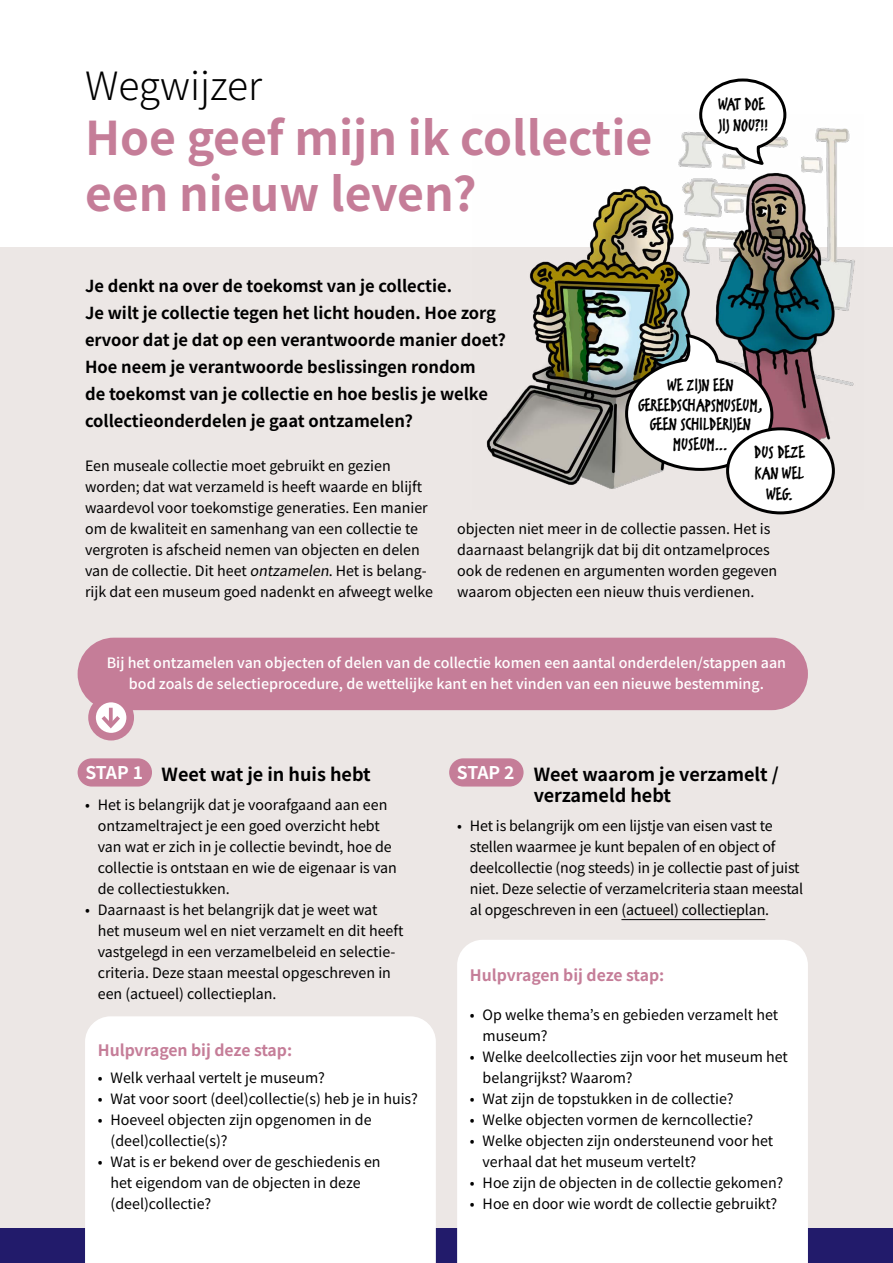
<style>
.page{position:relative;width:893px;height:1263px;background:#fff}
.page>*{position:absolute;margin:0;border:0;box-sizing:border-box;transform-origin:0 0}
.t1{font:700 46.35px/55.7px "Noto Sans JP";color:#c57d98}
.t2{font:300 39px "Noto Sans JP";color:#000}
.t3{font:19.5px/19.5px "Erikrighthand Sc Offc Pro";color:#000;text-align:center}
.t4{font:700 18px/21px "Noto Sans JP";color:#000}
.t5{font:700 17.55px "Noto Sans JP";letter-spacing:-.03em;color:#fff}
.t6{font:700 16.5px/27px "Noto Sans JP";color:#000}
.t7{font:700 15.75px "Noto Sans JP";color:#c57d98}
.t8{font:14.25px/21px "Noto Sans JP";color:#000}
.t9{font:500 14.25px/21px "Noto Sans JP";color:#fff;text-align:center}
.s1{font-style:italic}
</style>
<div class="page">
<div style="left:0;top:247px;width:893px;height:1016px;background:#ece7e5"></div>
<img style="left:486px;top:128px;width:369px;height:381px">
<div style="left:0;top:1229px;width:893px;height:34px;background:#221b6b"></div>
<div style="left:85px;top:1016px;width:351px;height:247px;background:#fff"></div>
<div style="left:457px;top:940px;width:351px;height:323px;background:#fff"></div>
<div style="left:78px;top:758px;width:74px;height:28px;background:#c57d98;border-radius:14px"></div>
<div style="left:78px;top:638px;width:730px;height:72px;background:#c57d98;border-radius:36px"></div>
<hr style="left:621px;top:919px;width:144px;height:1px;background:#000">
<div style="left:449px;top:758px;width:75px;height:28px;background:#c57d98;border-radius:14px"></div>
<svg style="left:698px;top:78px;width:90px;height:88px"></svg>
<svg style="left:624px;top:335px;width:151px;height:138px;background:#cacbcb"></svg>
<div style="left:728px;top:429px;width:105px;height:84px;background:#fff;border-radius:50%"></div>
<div style="left:726px;top:427px;width:109px;height:87px;border:3px solid #000;border-radius:50%"></div>
<svg style="left:92px;top:698px;width:38px;height:39px"></svg>
<div style="left:88px;top:695px;width:46px;height:45px;border:8px solid #c57d98;border-radius:50%"></div>
<svg style="left:109px;top:708px;width:4px;height:4px"></svg>
<svg style="left:98px;top:712px;width:26px;height:19px"></svg>
<h2 class="t2" style="left:85px;top:63px;width:179px">Wegwijzer</h2>
<h1 class="t1" style="left:85px;top:112px;width:569px">Hoe geef mijn ik collectie een nieuw leven?</h1>
<h3 class="t3" style="left:718px;top:94px;width:51px;line-height:21px;text-align:left">WAT DOE<br>JIJ NOU?!!</h3>
<p class="t6" style="left:85px;top:272px;width:422px">Je denkt na over de toekomst van je collectie.<br>Je wilt je collectie tegen het licht houden. Hoe zorg ervoor dat je dat op een verantwoorde manier doet?<br>Hoe neem je verantwoorde beslissingen rondom<br>de toekomst van je collectie en hoe beslis je welke collectieonderdelen je gaat ontzamelen?</p>
<h3 class="t3" style="left:638px;top:376px;width:126px">WE ZIJN EEN<br>GEREEDSCHAPSMUSEUM,<br>GEEN SCHILDERIJEN<br>MUSEUM...</h3>
<h3 class="t3" style="left:754px;top:442px;width:52px;line-height:21px">DUS DEZE<br>KAN WEL<br>WEG.</h3>
<p class="t8" style="left:85px;top:455px;width:349px">Een museale collectie moet gebruikt en gezien worden; dat wat verzameld is heeft waarde en blijft waardevol voor toekomstige generaties. Een manier om de kwaliteit en samenhang van een collectie te vergroten is afscheid nemen van objecten en delen van de collectie. Dit heet <span class="s1">ontzamelen</span>. Het is belang&shy;rijk dat een museum goed nadenkt en afweegt welke</p>
<p class="t8" style="left:457px;top:519px;width:322px">objecten niet meer in de collectie passen. Het is daarnaast belangrijk dat bij dit ontzamelproces ook de redenen en argumenten worden gegeven waarom objecten een nieuw thuis verdienen.</p>
<p class="t9" style="left:107px;top:652px;width:681px">Bij het ontzamelen van objecten of delen van de collectie komen een aantal onderdelen/stappen aan bod zoals de selectieprocedure, de wettelijke kant en het vinden van een nieuwe bestemming.</p>
<p class="t5" style="left:85px;top:763px;width:59px">STAP 1</p>
<p class="t4" style="left:534px;top:765px;width:247px">Weet waarom je verzamelt / verzameld hebt</p>
<p class="t8" style="left:470px;top:816px;width:335px;text-indent:-13px">• Het is belangrijk om een lijstje van eisen vast te stellen waarmee je kunt bepalen of en object of deelcollectie (nog steeds) in je collectie past of juist niet. Deze selectie of verzamelcriteria staan meestal al opgeschreven in een (actueel) collectieplan.</p>
<p class="t5" style="left:457px;top:763px;width:59px">STAP 2</p>
<p class="t4" style="left:162px;top:764px;width:210px">Weet wat je in huis hebt</p>
<p class="t8" style="left:98px;top:795px;width:301px;text-indent:-13px">• Het is belangrijk dat je voorafgaand aan een ontzameltraject je een goed overzicht hebt van wat er zich in je collectie bevindt, hoe de collectie is ontstaan en wie de eigenaar is van de collectiestukken.</p>
<p class="t8" style="left:98px;top:900px;width:307px;text-indent:-13px">• Daarnaast is het belangrijk dat je weet wat<br>het museum wel en niet verzamelt en dit heeft vastgelegd in een verzamelbeleid en selectie&shy;criteria. Deze staan meestal opgeschreven in een (actueel) collectieplan.</p>
<p class="t7" style="left:470px;top:966px;width:196px">Hulpvragen bij deze stap:</p>
<p class="t8" style="left:483px;top:1005px;width:297px;text-indent:-13px">• Op welke thema’s en gebieden verzamelt het museum?</p>
<p class="t8" style="left:483px;top:1047px;width:307px;text-indent:-13px">• Welke deelcollecties zijn voor het museum het belangrijkst? Waarom?</p>
<p class="t8" style="left:470px;top:1089px;width:265px">• Wat zijn de topstukken in de collectie?</p>
<p class="t8" style="left:470px;top:1110px;width:285px">• Welke objecten vormen de kerncollectie?</p>
<p class="t8" style="left:483px;top:1131px;width:292px;text-indent:-13px">• Welke objecten zijn ondersteunend voor het verhaal dat het museum vertelt?</p>
<p class="t8" style="left:470px;top:1173px;width:315px">• Hoe zijn de objecten in de collectie gekomen?</p>
<p class="t8" style="left:470px;top:1194px;width:309px">• Hoe en door wie wordt de collectie gebruikt?</p>
<p class="t7" style="left:98px;top:1041px;width:196px">Hulpvragen bij deze stap:</p>
<p class="t8" style="left:98px;top:1068px;width:229px">• Welk verhaal vertelt je museum?</p>
<p class="t8" style="left:98px;top:1089px;width:321px">• Wat voor soort (deel)collectie(s) heb je in huis?</p>
<p class="t8" style="left:111px;top:1110px;width:262px;text-indent:-13px">• Hoeveel objecten zijn opgenomen in de (deel)collectie(s)?</p>
<p class="t8" style="left:111px;top:1152px;width:272px;text-indent:-13px">• Wat is er bekend over de geschiedenis en het eigendom van de objecten in deze (deel)collectie?</p>
</div>
